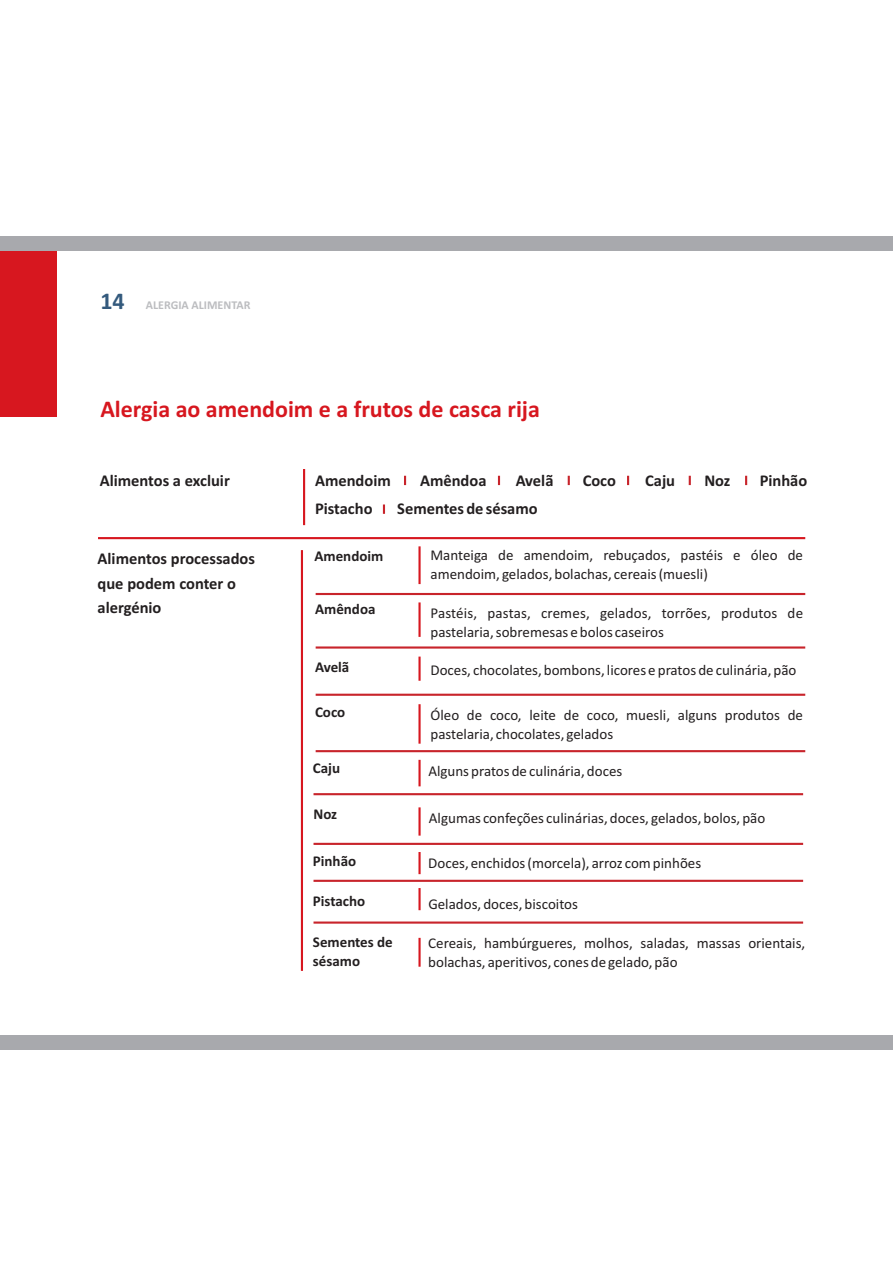
<style>
.page{position:relative;width:893px;height:1263px;background:#fff}
.page>*{position:absolute;margin:0;border:0;box-sizing:border-box;transform-origin:0 0}
.t1{font:700 24px "Calibri";color:#d7171f}
.t2{font:700 24px "Calibri";color:#345a7d}
.t3{font:700 16.5px/24.2px "Calibri";color:#231f20}
.t4{font:15px/19.2px "Calibri";color:#231f20}
.t5{font:700 15px/19.2px "Calibri";color:#231f20}
.t6{font:700 12px "Calibri";color:#bcbdc0}
</style>
<div class="page">
<hr style="left:98px;top:537px;width:707px;height:2px;background:#d7171f">
<hr style="left:316px;top:593px;width:489px;height:2px;background:#c8242b">
<hr style="left:316px;top:646px;width:489px;height:3px;background:#c8242b">
<hr style="left:316px;top:694px;width:489px;height:2px;background:#c8242b">
<hr style="left:316px;top:750px;width:489px;height:2px;background:#c8242b">
<hr style="left:313px;top:793px;width:490px;height:2px;background:#c8242b">
<hr style="left:313px;top:843px;width:490px;height:2px;background:#c8242b">
<hr style="left:313px;top:921px;width:490px;height:3px;background:#c8242b">
<hr style="left:313px;top:880px;width:490px;height:2px;background:#c8242b">
<hr style="left:303px;top:469px;width:2px;height:56px;background:#d7171f">
<hr style="left:301px;top:550px;width:2px;height:421px;background:#d7171f">
<hr style="left:418px;top:546px;width:3px;height:38px;background:#d7171f">
<svg style="left:404px;top:476px;width:2px;height:9px"></svg>
<svg style="left:568px;top:476px;width:2px;height:9px"></svg>
<svg style="left:627px;top:476px;width:2px;height:9px"></svg>
<svg style="left:689px;top:476px;width:2px;height:9px"></svg>
<svg style="left:745px;top:476px;width:2px;height:9px"></svg>
<svg style="left:498px;top:476px;width:2px;height:9px"></svg>
<svg style="left:383px;top:504px;width:2px;height:10px"></svg>
<hr style="left:418px;top:602px;width:3px;height:35px;background:#d7171f">
<hr style="left:418px;top:704px;width:3px;height:40px;background:#d7171f">
<hr style="left:418px;top:938px;width:3px;height:29px;background:#d7171f">
<hr style="left:418px;top:760px;width:3px;height:26px;background:#d7171f">
<hr style="left:418px;top:807px;width:3px;height:29px;background:#d7171f">
<hr style="left:418px;top:852px;width:3px;height:22px;background:#d7171f">
<hr style="left:418px;top:888px;width:3px;height:22px;background:#d7171f">
<hr style="left:418px;top:657px;width:3px;height:24px;background:#d7171f">
<div style="left:0;top:250px;width:56px;height:167px;background:#d7171f"></div>
<div style="left:0;top:1035px;width:893px;height:14px;background:#a8a9ad"></div>
<div style="left:0;top:236px;width:893px;height:14px;background:#a8a9ad"></div>
<h1 class="t2" style="left:100px;top:290px;width:26px">14</h1>
<p class="t6" style="left:146px;top:300px;width:106px">ALERGIA ALIMENTAR</p>
<h1 class="t1" style="left:100px;top:399px;width:441px">Alergia ao amendoim e a frutos de casca rija</h1>
<p class="t3" style="left:100px;top:469px;width:132px">Alimentos a excluir</p>
<p class="t3" style="left:98px;top:548px;width:159px">Alimentos processados que podem conter o alergénio</p>
<p class="t3" style="left:315px;top:469px;width:77px">Amendoim</p>
<p class="t3" style="left:420px;top:469px;width:68px">Amêndoa</p>
<p class="t3" style="left:516px;top:469px;width:39px">Avelã</p>
<p class="t3" style="left:583px;top:469px;width:35px">Coco</p>
<p class="t3" style="left:645px;top:469px;width:31px">Caju</p>
<p class="t3" style="left:704px;top:469px;width:28px">Noz</p>
<p class="t3" style="left:760px;top:469px;width:49px">Pinhão</p>
<p class="t3" style="left:315px;top:497px;width:59px">Pistacho</p>
<p class="t3" style="left:397px;top:497px;width:142px">Sementes de sésamo</p>
<p class="t5" style="left:314px;top:547px;width:70px">Amendoim</p>
<p class="t4" style="left:430px;top:546px;width:374px">Manteiga de amendoim, rebuçados, pastéis e óleo de amendoim, gelados, bolachas, cereais (muesli)</p>
<p class="t4" style="left:430px;top:604px;width:374px">Pastéis, pastas, cremes, gelados, torrões, produtos de pastelaria, sobremesas e bolos caseiros</p>
<p class="t4" style="left:430px;top:661px;width:367px">Doces, chocolates, bombons, licores e pratos de culinária, pão</p>
<p class="t4" style="left:430px;top:706px;width:374px">Óleo de coco, leite de coco, muesli, alguns produtos de pastelaria, chocolates, gelados</p>
<p class="t4" style="left:428px;top:762px;width:196px">Alguns pratos de culinária, doces</p>
<p class="t4" style="left:429px;top:809px;width:338px">Algumas confeções culinárias, doces, gelados, bolos, pão</p>
<p class="t5" style="left:315px;top:601px;width:62px">Amêndoa</p>
<p class="t5" style="left:315px;top:659px;width:36px">Avelã</p>
<p class="t5" style="left:315px;top:704px;width:32px">Coco</p>
<p class="t5" style="left:313px;top:760px;width:29px">Caju</p>
<p class="t5" style="left:313px;top:806px;width:25px">Noz</p>
<p class="t5" style="left:313px;top:853px;width:45px">Pinhão</p>
<p class="t4" style="left:428px;top:854px;width:275px">Doces, enchidos (morcela), arroz com pinhões</p>
<p class="t5" style="left:313px;top:892px;width:54px">Pistacho</p>
<p class="t4" style="left:428px;top:895px;width:151px">Gelados, doces, biscoitos</p>
<p class="t5" style="left:313px;top:934px;width:81px">Sementes de sésamo</p>
<p class="t4" style="left:428px;top:935px;width:379px">Cereais, hambúrgueres, molhos, saladas, massas orientais, bolachas, aperitivos, cones de gelado, pão</p>
</div>
